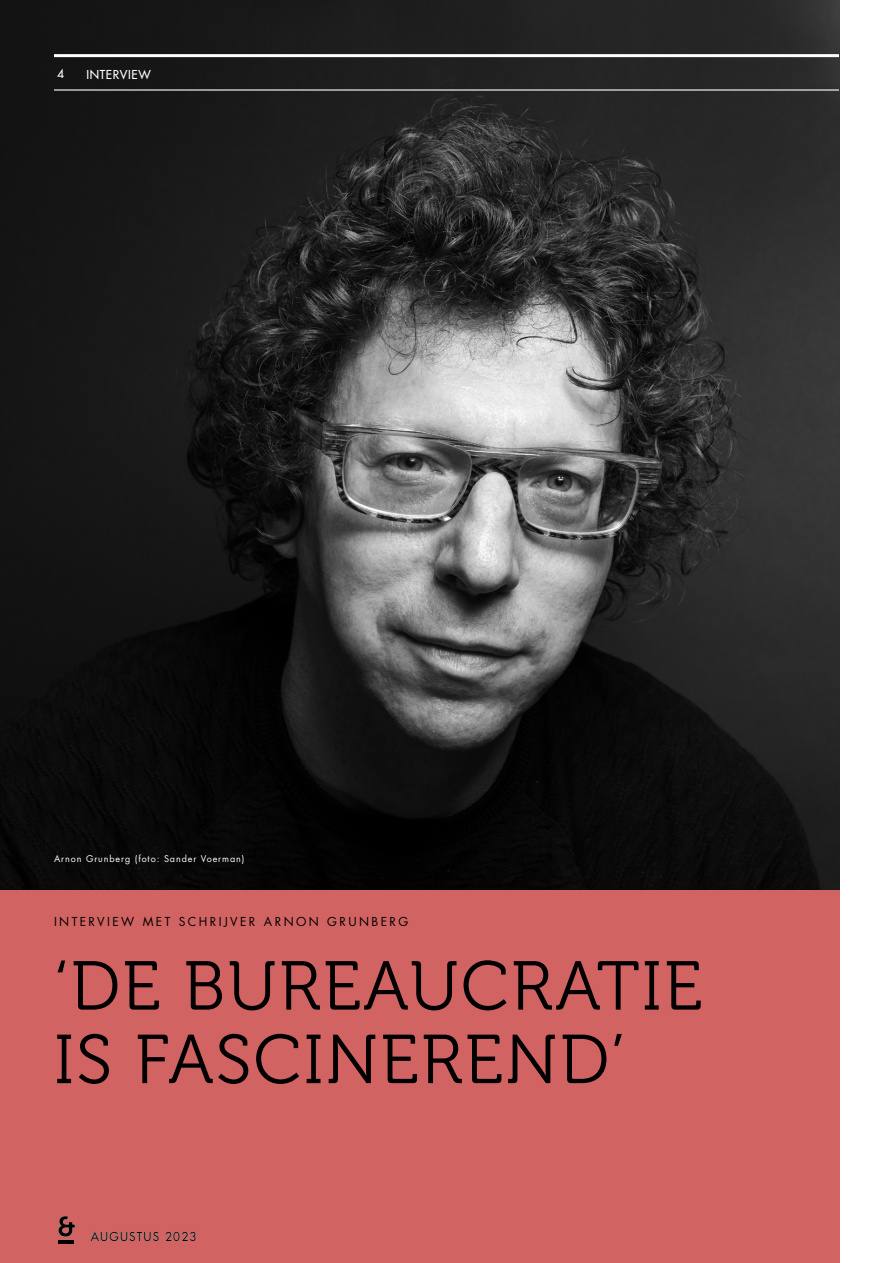
<style>
.page{position:relative;width:893px;height:1263px;background:#fff}
.page>*{position:absolute;margin:0;border:0;box-sizing:border-box;transform-origin:0 0}
.t1{font:69px/73.5px "Museo 300";letter-spacing:.03em;color:#000}
.t2{font:12px "Futura Std";letter-spacing:.2em;color:#000}
.t3{font:500 12px "Futura Std";letter-spacing:.1em;color:#000}
.t4{font:500 12px "Futura Std";letter-spacing:.05em;color:#fff}
.t5{font:9px "Futura Std";letter-spacing:.1em;color:#fff}
</style>
<div class="page">
<div style="left:0;top:0;width:839px;height:1263px;background:#d16362"></div>
<img style="left:0;top:0;width:839px;height:889px">
<hr style="left:54px;top:89px;width:785px;height:2px;background:#fff">
<hr style="left:54px;top:54px;width:785px;height:3px;background:#fff">
<hr style="left:59px;top:1241px;width:15px;height:3px;background:#000">
<svg style="left:58px;top:1216px;width:17px;height:20px"></svg>
<p class="t4" style="left:57px;top:66px;width:8px">4</p>
<p class="t4" style="left:86px;top:67px;width:66px">INTERVIEW</p>
<p class="t5" style="left:54px;top:853px;width:192px">Arnon Grunberg (foto: Sander Voerman)</p>
<p class="t2" style="left:54px;top:914px;width:356px">INTERVIEW MET SCHRIJVER ARNON GRUNBERG</p>
<p class="t1" style="left:54px;top:950px;width:650px">‘DE BUREAUCRATIE<br>IS FASCINEREND’</p>
<p class="t3" style="left:91px;top:1229px;width:107px">AUGUSTUS 2023</p>
</div>
